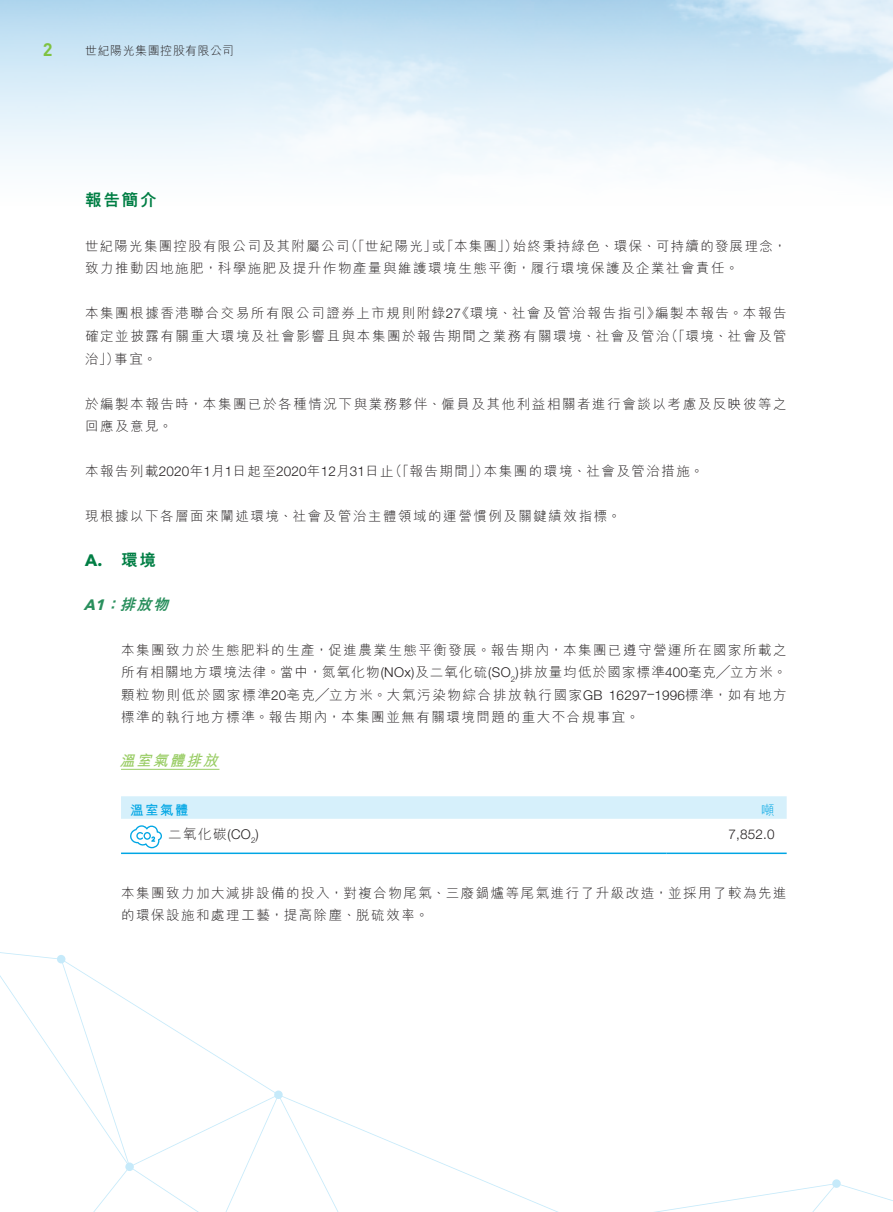
<style>
.page{position:relative;width:893px;height:1212px;background:#fff}
.page>*{position:absolute;margin:0;border:0;box-sizing:border-box;transform-origin:0 0}
.t1{font:700 18px "DIN Pro";color:#7fc241}
._03_H1{font:800 16.5px "M Hei HK";color:#007e44}
._03_H1-2{font:700 16.5px "Avenir Next LT Pro";color:#007e44}
._04___H2{font:italic 800 15px "M Hei HK";color:#298f5d}
._05_____H3{font:italic 700 15px "M Hei HK";color:#98cc63}
._01_Body_Text{font:300 13.5px/22.5px "M Hei HK";letter-spacing:.115em;color:#231f20}
._12___P2{font:300 13.5px/22.5px "M Hei HK";letter-spacing:.115em;color:#231f20;text-align:justify}
._15_Table_Stub{font:300 13.5px "M Hei HK";color:#231f20}
._01_Body_Text-2{font:300 13.5px "Helvetica Neue LT Std";color:#231f20}
._15_Table_Stub-2{font:700 13.5px "M Hei HK";color:#00a6e4}
._01_Body_Text-3{font:300 13.5px "M Hei HK";color:#00a6e4}
.t2{font:300 12px "M Hei HK";letter-spacing:.045em;color:#231f20}
.s1{font-family:"Helvetica Neue LT Std"}
.s2{font-family:"M Hei HK";font-weight:800}
.s3{font-family:"Avenir Next LT Pro";font-weight:700}
</style>
<div class="page">
<svg style="left:575px;top:0;width:318px;height:46px;background:#c9e3f3"></svg>
<svg style="left:0;top:952px;width:893px;height:260px"></svg>
<hr style="left:121px;top:769px;width:98px;height:1px;background:#98cc63">
<div style="left:121px;top:796px;width:666px;height:23px;background:#d6f0fb"></div>
<svg style="left:130px;top:825px;width:32px;height:23px"></svg>
<hr style="left:121px;top:852px;width:546px;height:2px;background:#00a6e4">
<hr style="left:667px;top:852px;width:120px;height:2px;background:#00a6e4">
<h1 class="t1" style="left:43px;top:38px;width:11px">2</h1>
<p class="t2" style="left:85px;top:45px;width:150px">世紀陽光集團控股有限公司</p>
<p class="_03_H1" style="left:85px;top:192px;width:73px">報告簡介</p>
<p class="_01_Body_Text" style="left:85px;top:235px;width:703px">世紀陽光集團控股有限公司及其附屬公司（「世紀陽光」或「本集團」）始終秉持綠色、環保、可持續的發展理念，致力推動因地施肥，科學施肥及提升作物產量與維護環境生態平衡，履行環境保護及企業社會責任。</p>
<p class="_01_Body_Text" style="left:85px;top:302px;width:703px;text-align:justify">本集團根據香港聯合交易所有限公司證券上市規則附錄<span class="s1">27</span>《環境、社會及管治報告指引》編製本報告。本報告確定並披露有關重大環境及社會影響且與本集團於報告期間之業務有關環境、社會及管治（「環境、社會及管治」）事宜。</p>
<p class="_01_Body_Text" style="left:85px;top:392px;width:703px">於編製本報告時，本集團已於各種情況下與業務夥伴、僱員及其他利益相關者進行會談以考慮及反映彼等之回應及意見。</p>
<p class="_01_Body_Text" style="left:85px;top:460px;width:620px">本報告列載<span class="s1">2020</span>年<span class="s1">1</span>月<span class="s1">1</span>日起至<span class="s1">2020</span>年<span class="s1">12</span>月<span class="s1">31</span>日止（「報告期間」）本集團的環境、社會及管治措施。</p>
<p class="_01_Body_Text" style="left:85px;top:505px;width:537px">現根據以下各層面來闡述環境、社會及管治主體領域的運營慣例及關鍵績效指標。</p>
<p class="_03_H1-2" style="left:85px;top:550px;width:72px">A. <span class="s2">環境</span></p>
<p class="_04___H2" style="left:84px;top:596px;width:90px"><span class="s3">A1</span>：排放物</p>
<p class="_12___P2" style="left:121px;top:638px;width:667px">本集團致力於生態肥料的生產，促進農業生態平衡發展。報告期內，本集團已遵守營運所在國家所載之所有相關地方環境法律。當中，氮氧化物<span class="s1">(NOx)</span>及二氧化硫<span class="s1">(SO</span><sub>2</sub><span class="s1">)</span>排放量均低於國家標準<span class="s1">400</span>毫克╱立方米。顆粒物則低於國家標準<span class="s1">20</span>亳克╱立方米。大氣污染物綜合排放執行國家<span class="s1">GB 16297–1996</span>標準，如有地方標準的執行地方標準。報告期內，本集團並無有關環境問題的重大不合規事宜。</p>
<p class="_05_____H3" style="left:120px;top:749px;width:105px">溫室氣體排放</p>
<p class="_15_Table_Stub-2" style="left:130px;top:800px;width:60px">溫室氣體</p>
<p class="_01_Body_Text-3" style="left:761px;top:803px;width:15px">噸</p>
<p class="_15_Table_Stub" style="left:168px;top:827px;width:92px">二氧化碳<span class="s1">(CO</span><sub>2</sub><span class="s1">)</span></p>
<p class="_01_Body_Text-2" style="left:728px;top:826px;width:48px">7,852.0</p>
<p class="_12___P2" style="left:121px;top:881px;width:667px">本集團致力加大減排設備的投入，對複合物尾氣、三廢鍋爐等尾氣進行了升級改造，並採用了較為先進的環保設施和處理工藝，提高除塵、脫硫效率。</p>
</div>
